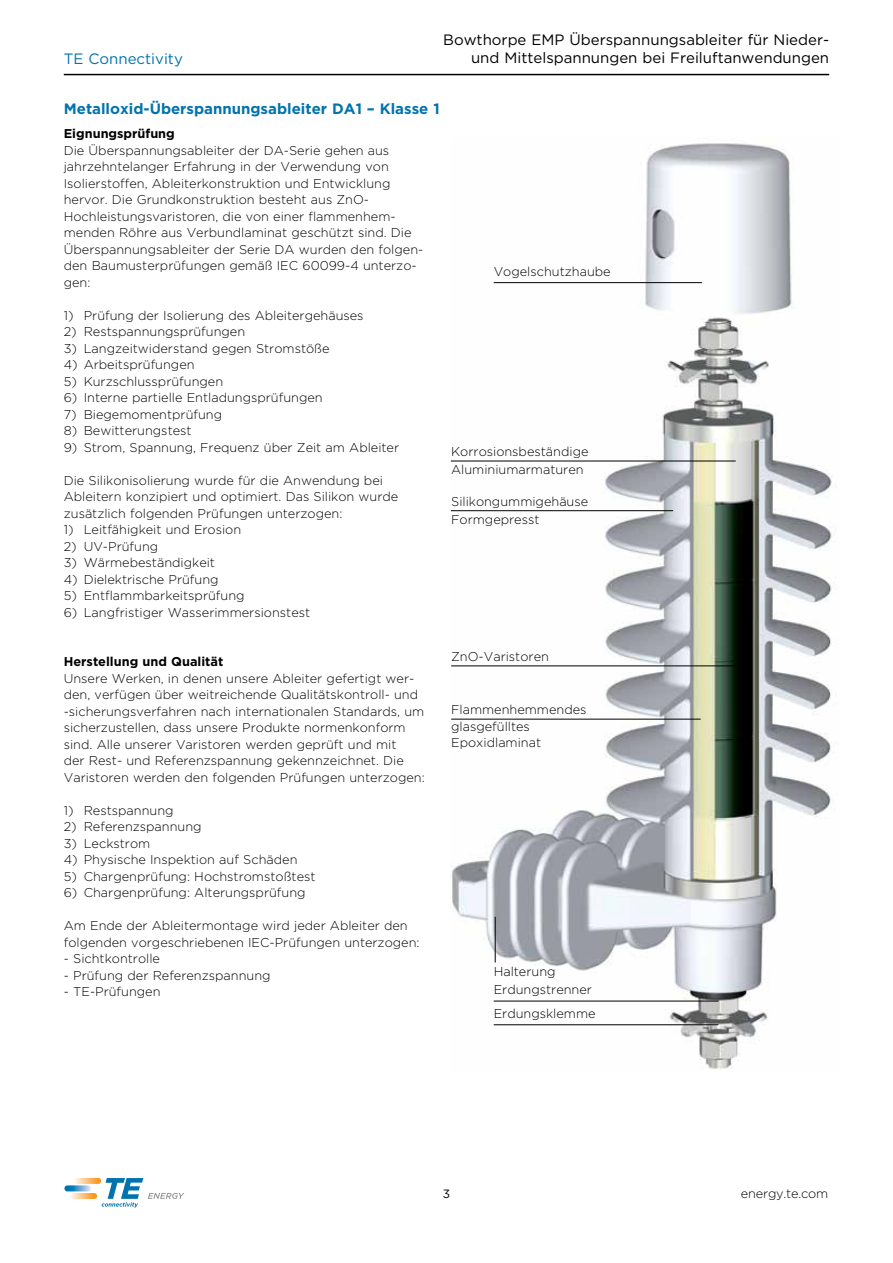
<style>
.page{position:relative;width:893px;height:1263px;background:#fff}
.page>*{position:absolute;margin:0;border:0;box-sizing:border-box;transform-origin:0 0}
.t1{font:15px/18px "Gotham";color:#000;text-align:right}
.t2{font:700 15px "Gotham";color:#0073ae}
.t3{font:15px "Gotham";color:#0073ae}
.t4{font:300 12.75px/16.5px "Gotham";color:#000}
.t5{font:700 12.75px "Gotham";color:#000}
.t6{font:12px "Gotham";color:#000}
</style>
<div class="page">
<hr style="left:64px;top:74px;width:765px;height:1px;background:#000">
<svg style="left:75px;top:1178px;width:26px;height:6px"></svg>
<svg style="left:70px;top:1193px;width:27px;height:6px"></svg>
<svg style="left:64px;top:1185px;width:27px;height:6px"></svg>
<svg style="left:102px;top:1178px;width:82px;height:29px"></svg>
<img style="left:451px;top:143px;width:381px;height:926px">
<hr style="left:494px;top:282px;width:208px;height:1px;background:#000">
<hr style="left:451px;top:461px;width:285px;height:1px;background:#000">
<hr style="left:451px;top:510px;width:222px;height:1px;background:#000">
<hr style="left:451px;top:666px;width:285px;height:1px;background:#000">
<hr style="left:451px;top:719px;width:250px;height:1px;background:#000">
<hr style="left:495px;top:917px;width:1px;height:45px;background:#000">
<hr style="left:494px;top:1024px;width:224px;height:1px;background:#000">
<hr style="left:494px;top:1001px;width:225px;height:1px;background:#000">
<p class="t3" style="left:64px;top:49px;width:121px">TE Connectivity</p>
<p class="t1" style="left:443px;top:30px;width:387px">Bowthorpe EMP Überspannungsableiter für Nieder&shy;und Mittelspannungen bei Freiluftanwendungen</p>
<p class="t2" style="left:64px;top:99px;width:377px">Metalloxid-Überspannungsableiter DA1 – Klasse 1</p>
<p class="t5" style="left:64px;top:125px;width:113px">Eignungsprüfung</p>
<p class="t4" style="left:64px;top:141px;width:361px">Die Überspannungsableiter der DA-Serie gehen aus jahrzehntelanger Erfahrung in der Verwendung von Isolierstoffen, Ableiterkonstruktion und Entwicklung hervor. Die Grundkonstruktion besteht aus ZnO-Hochleistungsvaristoren, die von einer flammenhem&shy;menden Röhre aus Verbundlaminat geschützt sind. Die Überspannungsableiter der Serie DA wurden den folgen&shy;den Baumusterprüfungen gemäß IEC 60099-4 unterzo&shy;gen:</p>
<p class="t4" style="left:64px;top:306px;width:301px">1) Prüfung der Isolierung des Ableitergehäuses</p>
<p class="t4" style="left:64px;top:323px;width:183px">2) Restspannungsprüfungen</p>
<p class="t4" style="left:64px;top:339px;width:267px">3) Langzeitwiderstand gegen Stromstöße</p>
<p class="t4" style="left:64px;top:356px;width:132px">4) Arbeitsprüfungen</p>
<p class="t4" style="left:64px;top:372px;width:161px">5) Kurzschlussprüfungen</p>
<p class="t4" style="left:64px;top:389px;width:260px">6) Interne partielle Entladungsprüfungen</p>
<p class="t4" style="left:64px;top:405px;width:160px">7) Biegemomentprüfung</p>
<p class="t4" style="left:64px;top:422px;width:129px">8) Bewitterungstest</p>
<p class="t4" style="left:64px;top:438px;width:337px">9) Strom, Spannung, Frequenz über Zeit am Ableiter</p>
<p class="t4" style="left:64px;top:471px;width:336px">Die Silikonisolierung wurde für die Anwendung bei<br>Ableitern konzipiert und optimiert. Das Silikon wurde zusätzlich folgenden Prüfungen unterzogen:</p>
<p class="t4" style="left:64px;top:521px;width:179px">1) Leitfähigkeit und Erosion</p>
<p class="t4" style="left:64px;top:537px;width:96px">2) UV-Prüfung</p>
<p class="t4" style="left:64px;top:554px;width:153px">3) Wärmebeständigkeit</p>
<p class="t4" style="left:64px;top:570px;width:156px">4) Dielektrische Prüfung</p>
<p class="t4" style="left:64px;top:587px;width:182px">5) Entflammbarkeitsprüfung</p>
<p class="t4" style="left:64px;top:603px;width:248px">6) Langfristiger Wasserimmersionstest</p>
<p class="t5" style="left:64px;top:653px;width:161px">Herstellung und Qualität</p>
<p class="t4" style="left:64px;top:669px;width:362px">Unsere Werken, in denen unsere Ableiter gefertigt wer&shy;den, verfügen über weitreichende Qualitätskontroll- und -sicherungsverfahren nach internationalen Standards, um sicherzustellen, dass unsere Produkte normenkonform sind. Alle unserer Varistoren werden geprüft und mit<br>der Rest- und Referenzspannung gekennzeichnet. Die Varistoren werden den folgenden Prüfungen unterzogen:</p>
<p class="t4" style="left:64px;top:801px;width:111px">1) Restspannung</p>
<p class="t4" style="left:64px;top:818px;width:139px">2) Referenzspannung</p>
<p class="t4" style="left:64px;top:834px;width:88px">3) Leckstrom</p>
<p class="t4" style="left:64px;top:851px;width:235px">4) Physische Inspektion auf Schäden</p>
<p class="t4" style="left:64px;top:867px;width:253px">5) Chargenprüfung: Hochstromstoßtest</p>
<p class="t4" style="left:64px;top:884px;width:243px">6) Chargenprüfung: Alterungsprüfung</p>
<p class="t4" style="left:64px;top:917px;width:357px">Am Ende der Ableitermontage wird jeder Ableiter den folgenden vorgeschriebenen IEC-Prüfungen unterzogen:</p>
<p class="t4" style="left:64px;top:950px;width:98px">- Sichtkontrolle</p>
<p class="t4" style="left:64px;top:966px;width:208px">- Prüfung der Referenzspannung</p>
<p class="t4" style="left:64px;top:983px;width:98px">- TE-Prüfungen</p>
<p class="t4" style="left:494px;top:263px;width:118px">Vogelschutzhaube</p>
<p class="t4" style="left:451px;top:442px;width:139px;line-height:18px">Korrosionsbeständige<br>Aluminiumarmaturen</p>
<p class="t4" style="left:451px;top:492px;width:139px;line-height:18px">Silikongummigehäuse<br>Formgepresst</p>
<p class="t4" style="left:451px;top:648px;width:99px">ZnO-Varistoren</p>
<p class="t4" style="left:451px;top:701px;width:137px">Flammenhemmendes glasgefülltes<br>Epoxidlaminat</p>
<p class="t4" style="left:494px;top:962px;width:100px;line-height:18px">Halterung<br>Erdungstrenner</p>
<p class="t4" style="left:494px;top:1005px;width:103px">Erdungsklemme</p>
<p class="t6" style="left:443px;top:1186px;width:9px">3</p>
<p class="t4" style="left:741px;top:1185px;width:89px">energy.te.com</p>
</div>
